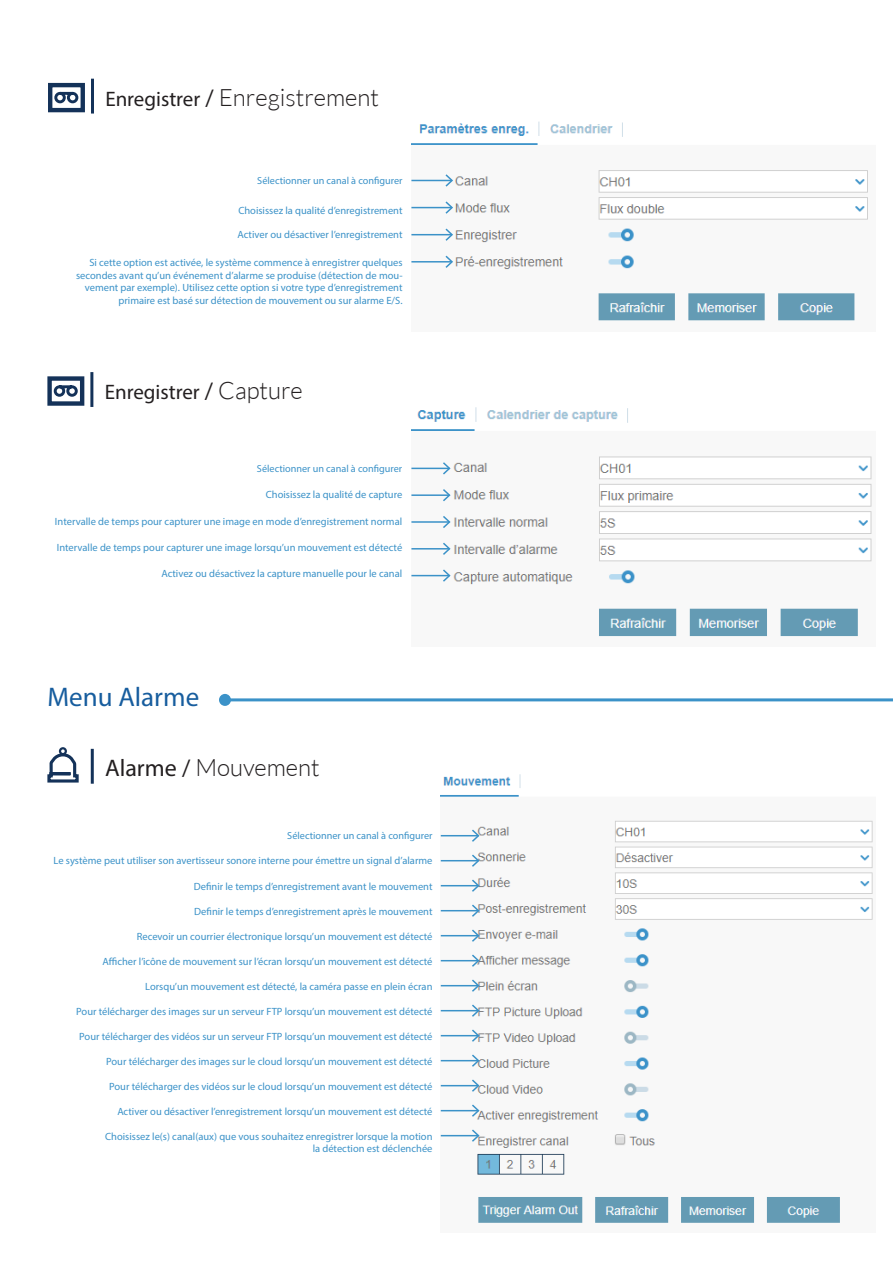
<style>
.page{position:relative;width:893px;height:1263px;background:#fff}
.page>*{position:absolute;margin:0;border:0;box-sizing:border-box;transform-origin:0 0}
.title_1{font:27px "Myriad Pro";color:#175d9e}
.title_1-2{font:300 24px "Lato";color:#231f20}
.title_1-3{font:21px "Myriad Pro";color:#231f20}
.t1{font:10.5px/12.6px "Myriad Pro";color:#3b92c8;text-align:right}
.t2{font:10.2px "Myriad Pro";color:#3b92c8}
.s1{font-family:"Myriad Pro";font-weight:400;font-size:21px}
.s2{font-family:"Myriad Pro";font-weight:400}
.s3{font-size:24px}
.s4{font-family:"Lato";font-weight:300;font-size:24px}
</style>
<div class="page">
<img style="left:411px;top:121px;width:457px;height:200px">
<img style="left:411px;top:407px;width:461px;height:230px">
<img style="left:441px;top:774px;width:432px;height:449px">
<hr style="left:91px;top:79px;width:3px;height:35px;background:#143259">
<div style="left:48px;top:83px;width:37px;height:29px;border:4px solid #143259"></div>
<svg style="left:54px;top:91px;width:25px;height:13px"></svg>
<hr style="left:90px;top:372px;width:3px;height:35px;background:#143259">
<div style="left:47px;top:376px;width:37px;height:30px;border:4px solid #143259"></div>
<svg style="left:53px;top:385px;width:25px;height:12px"></svg>
<hr style="left:91px;top:749px;width:3px;height:35px;background:#143259">
<svg style="left:47px;top:753px;width:32px;height:30px"></svg>
<div style="left:59px;top:747px;width:8px;height:8px;border:2px solid #143259;border-radius:50%"></div>
<hr style="left:411px;top:180px;width:41px;height:1px;background:#3b92c8">
<svg style="left:444px;top:173px;width:10px;height:15px"></svg>
<hr style="left:411px;top:468px;width:38px;height:1px;background:#3b92c8">
<svg style="left:441px;top:461px;width:11px;height:15px"></svg>
<hr style="left:411px;top:207px;width:41px;height:1px;background:#3b92c8">
<svg style="left:444px;top:200px;width:10px;height:15px"></svg>
<hr style="left:411px;top:494px;width:38px;height:2px;background:#3b92c8">
<svg style="left:441px;top:487px;width:11px;height:16px"></svg>
<hr style="left:411px;top:234px;width:41px;height:1px;background:#3b92c8">
<svg style="left:444px;top:227px;width:10px;height:15px"></svg>
<hr style="left:411px;top:521px;width:38px;height:2px;background:#3b92c8">
<svg style="left:441px;top:514px;width:11px;height:16px"></svg>
<hr style="left:411px;top:261px;width:41px;height:2px;background:#3b92c8">
<svg style="left:444px;top:254px;width:10px;height:15px"></svg>
<hr style="left:411px;top:548px;width:38px;height:1px;background:#3b92c8">
<svg style="left:441px;top:541px;width:11px;height:15px"></svg>
<hr style="left:411px;top:575px;width:38px;height:1px;background:#3b92c8">
<svg style="left:441px;top:568px;width:11px;height:15px"></svg>
<hr style="left:441px;top:835px;width:37px;height:1px;background:#3b92c8">
<svg style="left:470px;top:828px;width:11px;height:15px"></svg>
<hr style="left:441px;top:860px;width:37px;height:1px;background:#3b92c8">
<svg style="left:470px;top:853px;width:11px;height:15px"></svg>
<hr style="left:441px;top:885px;width:37px;height:1px;background:#3b92c8">
<svg style="left:470px;top:878px;width:11px;height:15px"></svg>
<hr style="left:441px;top:910px;width:37px;height:1px;background:#3b92c8">
<svg style="left:470px;top:903px;width:11px;height:15px"></svg>
<hr style="left:441px;top:935px;width:37px;height:1px;background:#3b92c8">
<svg style="left:470px;top:928px;width:11px;height:15px"></svg>
<hr style="left:441px;top:960px;width:37px;height:1px;background:#3b92c8">
<svg style="left:470px;top:953px;width:11px;height:15px"></svg>
<hr style="left:441px;top:985px;width:37px;height:1px;background:#3b92c8">
<svg style="left:470px;top:978px;width:11px;height:15px"></svg>
<hr style="left:441px;top:1010px;width:37px;height:1px;background:#3b92c8">
<svg style="left:470px;top:1003px;width:11px;height:15px"></svg>
<hr style="left:441px;top:1035px;width:37px;height:1px;background:#3b92c8">
<svg style="left:470px;top:1028px;width:11px;height:15px"></svg>
<hr style="left:441px;top:1060px;width:37px;height:1px;background:#3b92c8">
<svg style="left:470px;top:1053px;width:11px;height:15px"></svg>
<hr style="left:441px;top:1085px;width:37px;height:1px;background:#3b92c8">
<svg style="left:470px;top:1078px;width:11px;height:15px"></svg>
<hr style="left:441px;top:1110px;width:37px;height:1px;background:#3b92c8">
<svg style="left:470px;top:1103px;width:11px;height:15px"></svg>
<hr style="left:441px;top:1135px;width:37px;height:1px;background:#3b92c8">
<svg style="left:470px;top:1128px;width:11px;height:15px"></svg>
<hr style="left:225px;top:698px;width:668px;height:3px;background:#3b92c8">
<div style="left:219px;top:694px;width:12px;height:12px;background:#3b92c8;border-radius:50%"></div>
<p class="title_1-2" style="left:105px;top:84px;width:275px"><span class="s1">Enregistrer</span> <span class="s2">/</span> Enregistrement</p>
<p class="t2" style="left:257px;top:175px;width:147px">Sélectionner un canal à configurer</p>
<p class="t1" style="left:238px;top:204px;width:166px">Choisissez la qualité d’enregistrement</p>
<p class="t1" style="left:237px;top:228px;width:167px">Activer ou désactiver l’enregistrement</p>
<p class="t1" style="left:76px;top:256px;width:328px">Si cette option est activée, le système commence à enregistrer quelques secondes avant qu’un événement d’alarme se produise (détection de mou&shy;vement par exemple). Utilisez cette option si votre type d’enregistrement primaire est basé sur détection de mouvement ou sur alarme E/S.</p>
<p class="title_1-3" style="left:105px;top:379px;width:200px">Enregistrer <span class="s3">/</span> <span class="s4">Capture</span></p>
<p class="t2" style="left:257px;top:462px;width:147px">Sélectionner un canal à configurer</p>
<p class="t1" style="left:266px;top:488px;width:138px">Choisissez la qualité de capture</p>
<p class="t1" style="left:55px;top:515px;width:349px">Intervalle de temps pour capturer une image en mode d’enregistrement normal</p>
<p class="t1" style="left:57px;top:541px;width:347px">Intervalle de temps pour capturer une image lorsqu’un mouvement est détecté</p>
<p class="t1" style="left:161px;top:567px;width:242px">Activez ou désactivez la capture manuelle pour le canal</p>
<p class="title_1" style="left:47px;top:681px;width:153px">Menu Alarme</p>
<p class="title_1-2" style="left:105px;top:754px;width:216px"><span class="s2">Alarme /</span> Mouvement</p>
<p class="t2" style="left:287px;top:830px;width:147px">Sélectionner un canal à configurer</p>
<p class="t1" style="left:54px;top:854px;width:380px">Le système peut utiliser son avertisseur sonore interne pour émettre un signal d’alarme</p>
<p class="t1" style="left:194px;top:880px;width:240px">Definir le temps d’enregistrement avant le mouvement</p>
<p class="t1" style="left:194px;top:905px;width:240px">Definir le temps d’enregistrement après le mouvement</p>
<p class="t1" style="left:137px;top:930px;width:297px">Recevoir un courrier électronique lorsqu’un mouvement est détecté</p>
<p class="t1" style="left:102px;top:955px;width:332px">Afficher l’icône de mouvement sur l’écran lorsqu’un mouvement est détecté</p>
<p class="t1" style="left:145px;top:980px;width:289px">Lorsqu’un mouvement est détecté, la caméra passe en plein écran</p>
<p class="t1" style="left:76px;top:1005px;width:358px">Pour télécharger des images sur un serveur FTP lorsqu’un mouvement est détecté</p>
<p class="t1" style="left:79px;top:1030px;width:355px">Pour télécharger des vidéos sur un serveur FTP lorsqu’un mouvement est détecté</p>
<p class="t1" style="left:106px;top:1055px;width:328px">Pour télécharger des images sur le cloud lorsqu’un mouvement est détecté</p>
<p class="t1" style="left:109px;top:1080px;width:325px">Pour télécharger des vidéos sur le cloud lorsqu’un mouvement est détecté</p>
<p class="t1" style="left:117px;top:1104px;width:317px">Activer ou désactiver l’enregistrement lorsqu’un mouvement est détecté</p>
<p class="t1" style="left:105px;top:1129px;width:329px">Choisissez le(s) canal(aux) que vous souhaitez enregistrer lorsque la motion</p>
<p class="t1" style="left:313px;top:1142px;width:121px">la détection est déclenchée</p>
</div>
